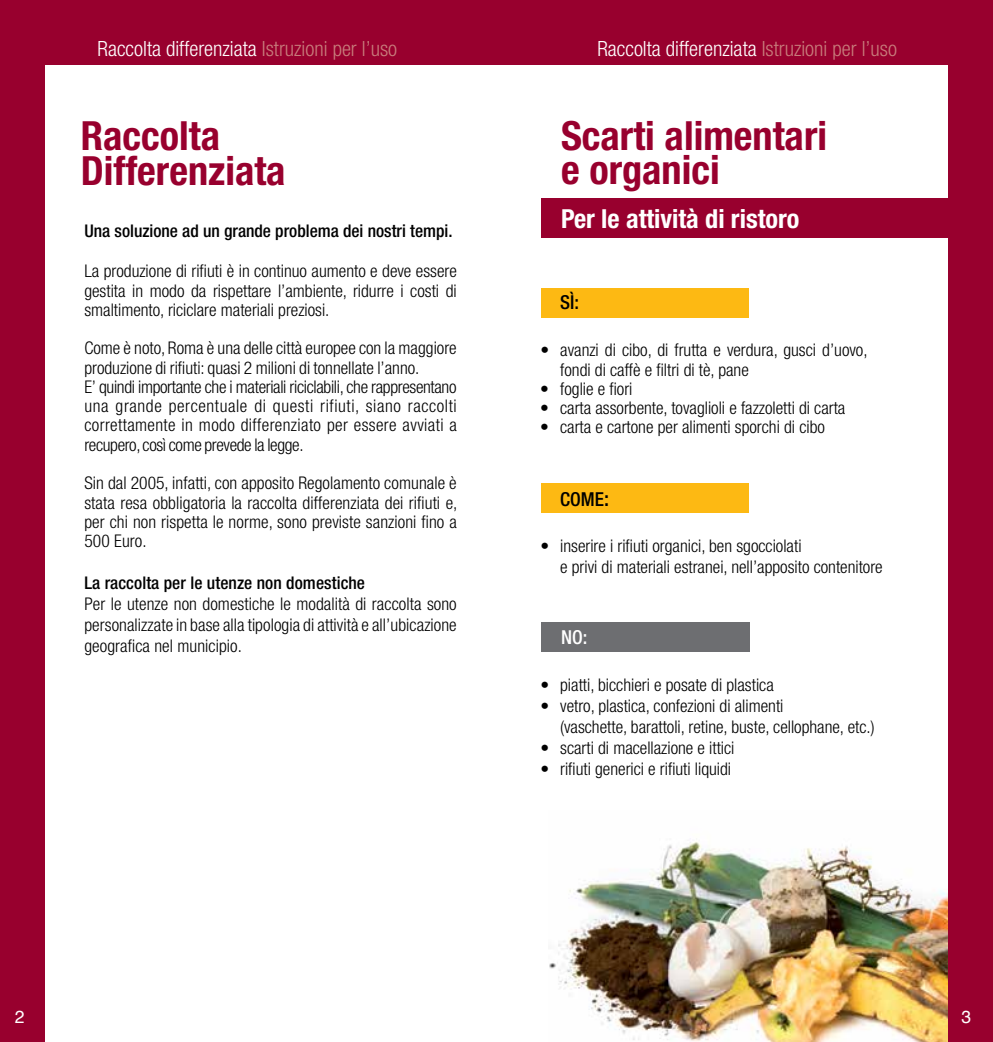
<style>
.page{position:relative;width:993px;height:1042px;background:#fff}
.page>*{position:absolute;margin:0;border:0;box-sizing:border-box;transform-origin:0 0}
.t1{font:700 condensed 40.25px/35px "Helvetica Neue";color:#98002e}
.t2{font:700 condensed 26.25px "Helvetica Neue";color:#fff}
.t3{font:300 condensed 21px "Helvetica Neue";color:#fff}
.t4{font:500 condensed 19.25px "Helvetica Neue";color:#000}
.t5{font:500 condensed 19.25px "Helvetica Neue";color:#fff}
.t6{font:300 condensed 17.5px/19.2px "Helvetica Neue";color:#000}
.t7{font:500 condensed 17.5px "Helvetica Neue";color:#000}
.t8{font:17.5px "Helvetica";color:#fff}
.s1{color:#c87c7b}
.s2{font-size:21px}
</style>
<div class="page">
<div style="left:0;top:0;width:992px;height:64px;background:#98002e"></div>
<img style="left:549px;top:841px;width:398px;height:201px">
<div style="left:0;top:0;width:45px;height:1042px;background:#98002e"></div>
<div style="left:947px;top:0;width:45px;height:1042px;background:#98002e"></div>
<div style="left:541px;top:198px;width:411px;height:40px;background:#98002e"></div>
<div style="left:541px;top:288px;width:207px;height:29px;background:#fdb913"></div>
<div style="left:541px;top:483px;width:207px;height:30px;background:#fdb913"></div>
<div style="left:541px;top:622px;width:208px;height:30px;background:#6d6e71"></div>
<p class="t3" style="left:98px;top:37px;width:301px">Raccolta differenziata <span class="s1">Istruzioni per l’uso</span></p>
<h1 class="t1" style="left:81px;top:118px;width:206px">Raccolta<br>Differenziata</h1>
<p class="t7" style="left:84px;top:220px;width:369px">Una soluzione ad un grande problema dei nostri tempi.</p>
<p class="t6" style="left:84px;top:261px;width:374px;text-align:justify">La produzione di rifiuti è in continuo aumento e deve essere gestita in modo da rispettare l’ambiente, ridurre i costi di smaltimento, riciclare materiali preziosi.</p>
<p class="t6" style="left:84px;top:338px;width:374px">Come è noto, Roma è una delle città europee con la maggiore produzione di rifiuti: quasi 2 milioni di tonnellate l’anno.<br>E’ quindi importante che i materiali riciclabili, che rappresentano una grande percentuale di questi rifiuti, siano raccolti correttamente in modo differenziato per essere avviati a recupero, così come prevede la legge.</p>
<p class="t6" style="left:84px;top:473px;width:374px;text-align:justify">Sin dal 2005, infatti, con apposito Regolamento comunale è stata resa obbligatoria la raccolta differenziata dei rifiuti e, per chi non rispetta le norme, sono previste sanzioni fino a 500 Euro.</p>
<p class="t7" style="left:84px;top:572px;width:282px">La raccolta per le utenze non domestiche</p>
<p class="t6" style="left:84px;top:593px;width:374px;line-height:21px;text-align:justify">Per le utenze non domestiche le modalità di raccolta sono personalizzate in base alla tipologia di attività e all’ubicazione geografica nel municipio.</p>
<p class="t3" style="left:597px;top:37px;width:301px">Raccolta differenziata <span class="s1">Istruzioni per l’uso</span></p>
<h1 class="t1" style="left:561px;top:119px;width:267px;line-height:33.2px">Scarti alimentari e organici</h1>
<h2 class="t2" style="left:561px;top:203px;width:240px">Per le attività di ristoro</h2>
<p class="t4" style="left:560px;top:290px;width:20px">SÌ:</p>
<p class="t6" style="left:560px;top:340px;width:309px;text-indent:-20px">• avanzi di cibo, di frutta e verdura, gusci d’uovo, fondi di caffè e filtri di tè, pane</p>
<p class="t6" style="left:540px;top:379px;width:94px">• foglie e fiori</p>
<p class="t6" style="left:540px;top:398px;width:306px">• carta assorbente, tovaglioli e fazzoletti di carta</p>
<p class="t6" style="left:540px;top:417px;width:286px">• carta e cartone per alimenti sporchi di cibo</p>
<p class="t4" style="left:560px;top:488px;width:50px">COME<span class="s2">:</span></p>
<p class="t6" style="left:560px;top:535px;width:324px;line-height:21px;text-indent:-20px">• inserire i rifiuti organici, ben sgocciolati<br>e privi di materiali estranei, nell’apposito contenitore</p>
<p class="t5" style="left:561px;top:625px;width:28px">NO:</p>
<p class="t6" style="left:540px;top:675px;width:235px">• piatti, bicchieri e posate di plastica</p>
<p class="t6" style="left:560px;top:695px;width:316px;line-height:21px;text-indent:-20px">• vetro, plastica, confezioni di alimenti<br>(vaschette, barattoli, retine, buste, cellophane, etc.)</p>
<p class="t6" style="left:540px;top:738px;width:195px">• scarti di macellazione e ittici</p>
<p class="t6" style="left:540px;top:759px;width:192px">• rifiuti generici e rifiuti liquidi</p>
<p class="t8" style="left:15px;top:1003px;width:11px">2</p>
<p class="t8" style="left:961px;top:1003px;width:11px">3</p>
</div>
